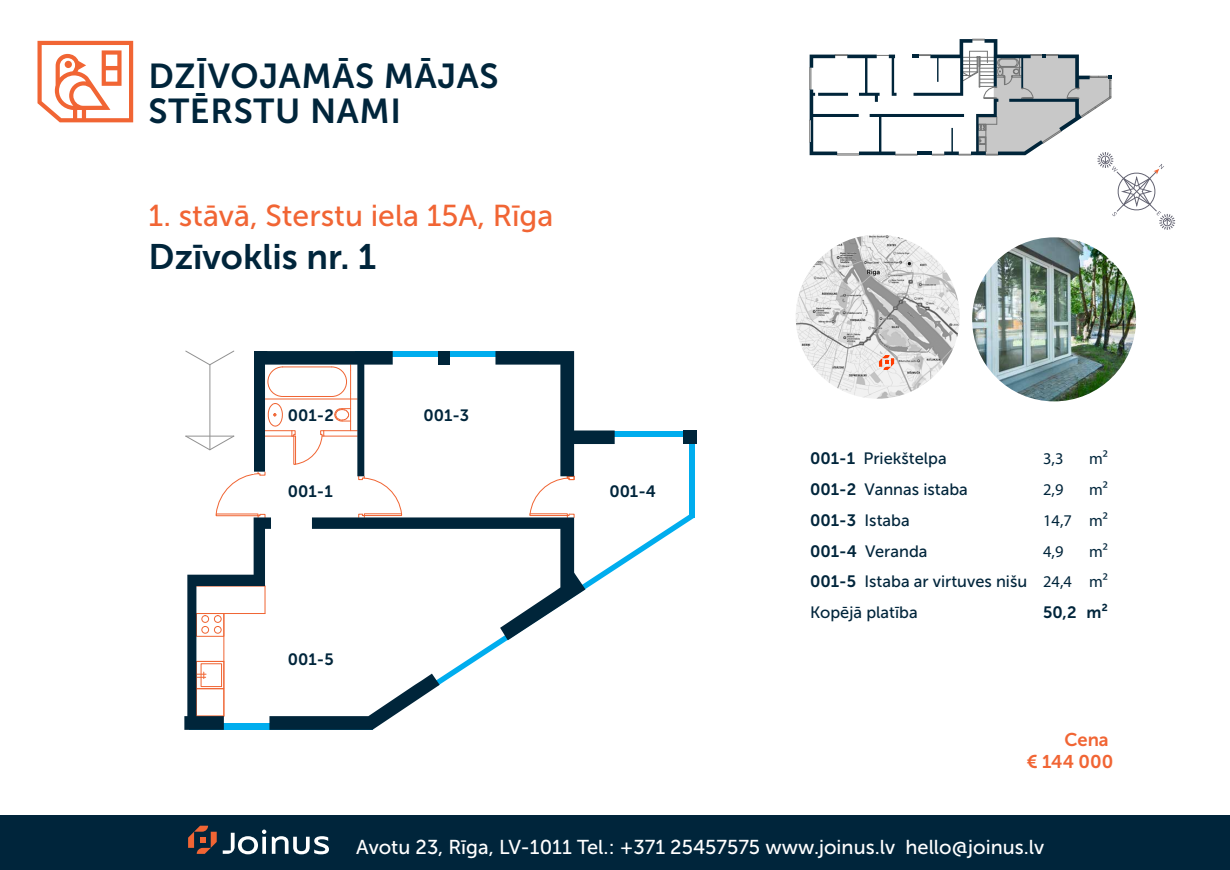
<style>
.page{position:relative;width:1230px;height:870px;background:#fff}
.page>*{position:absolute;margin:0;border:0;box-sizing:border-box;transform-origin:0 0}
.t1{font:35.25px "Museo Sans 700";color:#00253b}
.t2{font:34.5px/35px "Museo Sans 700";letter-spacing:.02em;color:#00253b}
.t3{font:30.15px "Museo Sans 500";color:#f16534}
.t4{font:20.02px "Museo Sans 500";color:#fff}
.t5{font:18.38px/22px "Museo Sans 700";color:#f16534;text-align:right}
.t6{font:16.42px/30.7px "Museo Sans 500";color:#00253b}
.t7{font:16.42px/30.7px "Myriad Pro";color:#00253b;text-align:justify}
.t8{font:16.42px "Museo Sans 700";color:#00253b}
.t9{font:16.35px "Museo Sans 700";color:#00253b}
.s1{font-family:"Museo Sans 700"}
</style>
<div class="page">
<div style="left:0;top:815px;width:1229px;height:54px;background:#00253b"></div>
<svg style="left:223px;top:829px;width:43px;height:25px"></svg>
<svg style="left:272px;top:836px;width:57px;height:18px"></svg>
<svg style="left:188px;top:825px;width:29px;height:28px"></svg>
<svg style="left:37px;top:41px;width:96px;height:81px"></svg>
<img style="left:795px;top:234px;width:164px;height:164px;border-radius:82px">
<svg style="left:879px;top:355px;width:15px;height:15px"></svg>
<svg style="left:809px;top:39px;width:366px;height:191px"></svg>
<hr style="left:917px;top:151px;width:15px;height:4px;background:#00253a">
<div style="left:613px;top:431px;width:75px;height:6px;background:#00adee"></div>
<div style="left:689px;top:441px;width:6px;height:76px;background:#00adee"></div>
<svg style="left:614px;top:514px;width:80px;height:57px"></svg>
<div style="left:683px;top:430px;width:13px;height:14px;background:#00253a"></div>
<svg style="left:184px;top:350px;width:430px;height:379px"></svg>
<img style="left:972px;top:237px;width:163px;height:164px;border-radius:82px">
<h2 class="t2" style="left:149px;top:59px;width:351px">DZĪVOJAMĀS MĀJAS<br>STĒRSTU NAMI</h2>
<h3 class="t3" style="left:149px;top:199px;width:406px">1. stāvā, Sterstu iela 15A, Rīga</h3>
<h1 class="t1" style="left:149px;top:237px;width:229px">Dzīvoklis nr. 1</h1>
<p class="t9" style="left:288px;top:405px;width:47px">001-2</p>
<p class="t9" style="left:423px;top:405px;width:47px">001-3</p>
<p class="t9" style="left:288px;top:482px;width:46px">001-1</p>
<p class="t9" style="left:288px;top:650px;width:47px">001-5</p>
<p class="t9" style="left:609px;top:482px;width:48px">001-4</p>
<p class="t6" style="left:810px;top:443px;width:219px"><span class="s1">001-1</span> Priekštelpa<br><span class="s1">001-2</span> Vannas istaba<br><span class="s1">001-3</span> Istaba<br><span class="s1">001-4</span> Veranda<br><span class="s1">001-5</span> Istaba ar virtuves nišu<br>Kopējā platība</p>
<p class="t7" style="left:1043px;top:444px;width:22px">3,3</p>
<p class="t7" style="left:1089px;top:444px;width:20px">m²</p>
<p class="t7" style="left:1043px;top:474px;width:66px;text-indent:46px">m²<br>14,7 m²<br>4,9</p>
<p class="t7" style="left:1043px;top:474px;width:22px">2,9</p>
<p class="t7" style="left:1043px;top:536px;width:66px;text-align:right">m²<br>24,4 m²</p>
<p class="t8" style="left:1043px;top:603px;width:66px">50,2 m²</p>
<p class="t5" style="left:1026px;top:728px;width:88px">Cena<br>€ 144 000</p>
<p class="t4" style="left:356px;top:835px;width:689px">Avotu 23, Rīga, LV-1011 Tel.: +371 25457575 www.joinus.lv hello@joinus.lv</p>
</div>
